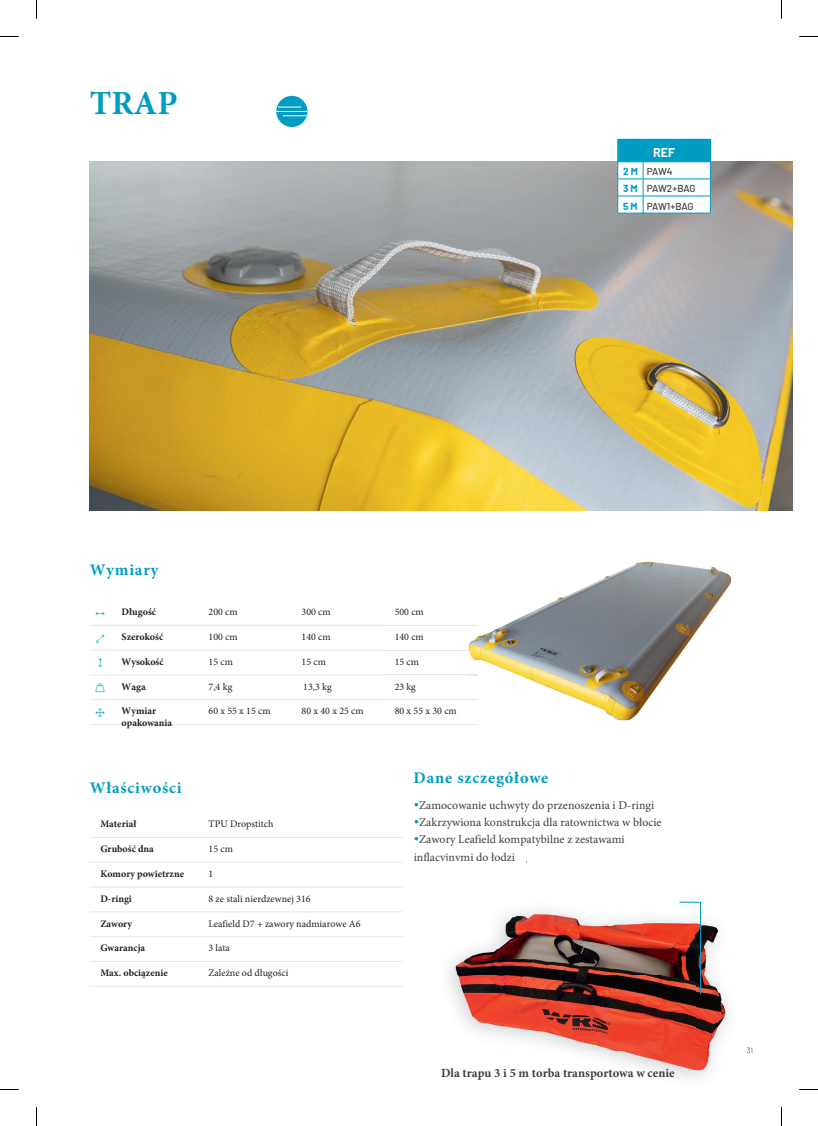
<style>
.page{position:relative;width:818px;height:1126px;background:#fff}
.page>*{position:absolute;margin:0;border:0;box-sizing:border-box;transform-origin:0 0}
.t1{font:700 33.75px "Minion Pro";color:#009cc2}
.t2{font:700 16.25px "Minion Pro";letter-spacing:.05em;color:#009cc2}
.t3{font:700 12.5px "Minion Pro";color:#3e3e3f}
.t4{font:700 12.5px "Barlow";color:#fff}
.t5{font:11.88px "Minion Pro";color:#3e3e3f}
.t6{font:10px "Minion Pro";color:#231f20}
.t7{font:700 10px/12px "Minion Pro";color:#231f20}
.t8{font:500 10px/17.1px "Barlow";letter-spacing:-.03em;color:#3e3e3f}
.t9{font:300 8.75px "Font Awesome 5 Pro";color:#009cc2}
.t10{font:300 7.5px "Barlow";color:#231f20}
.s1{font-weight:700;color:#009cc2}
.s2{color:#009cc2}
</style>
<div class="page">
<svg style="left:90px;top:625px;width:21px;height:1px"></svg>
<hr style="left:111px;top:625px;width:87px;height:1px;background:#e6e7e9">
<hr style="left:198px;top:625px;width:93px;height:1px;background:#e6e7e9">
<hr style="left:291px;top:625px;width:93px;height:1px;background:#e6e7e9">
<hr style="left:384px;top:625px;width:93px;height:1px;background:#e6e7e9">
<hr style="left:111px;top:649px;width:87px;height:1px;background:#e6e7e9">
<hr style="left:198px;top:649px;width:93px;height:1px;background:#e6e7e9">
<hr style="left:291px;top:649px;width:93px;height:1px;background:#e6e7e9">
<hr style="left:384px;top:650px;width:93px;height:1px;background:#e6e7e9">
<svg style="left:90px;top:674px;width:21px;height:1px"></svg>
<hr style="left:111px;top:674px;width:87px;height:1px;background:#e6e7e9">
<hr style="left:198px;top:674px;width:93px;height:1px;background:#e6e7e9">
<hr style="left:291px;top:674px;width:93px;height:1px;background:#e6e7e9">
<hr style="left:384px;top:674px;width:93px;height:1px;background:#e6e7e9">
<svg style="left:90px;top:699px;width:21px;height:1px"></svg>
<hr style="left:111px;top:699px;width:87px;height:1px;background:#e6e7e9">
<hr style="left:198px;top:699px;width:93px;height:1px;background:#e6e7e9">
<hr style="left:291px;top:699px;width:93px;height:1px;background:#e6e7e9">
<hr style="left:384px;top:699px;width:93px;height:1px;background:#e6e7e9">
<svg style="left:90px;top:724px;width:21px;height:1px"></svg>
<hr style="left:111px;top:724px;width:87px;height:1px;background:#e6e7e9">
<hr style="left:198px;top:724px;width:93px;height:1px;background:#e6e7e9">
<hr style="left:291px;top:724px;width:93px;height:1px;background:#e6e7e9">
<hr style="left:384px;top:724px;width:93px;height:1px;background:#e6e7e9">
<hr style="left:90px;top:837px;width:108px;height:1px;background:#e6e7e9">
<hr style="left:198px;top:837px;width:204px;height:1px;background:#e6e7e9">
<hr style="left:90px;top:861px;width:108px;height:1px;background:#e6e7e9">
<hr style="left:198px;top:861px;width:204px;height:1px;background:#e6e7e9">
<hr style="left:90px;top:886px;width:108px;height:1px;background:#e6e7e9">
<hr style="left:198px;top:886px;width:204px;height:1px;background:#e6e7e9">
<hr style="left:90px;top:911px;width:108px;height:1px;background:#e6e7e9">
<hr style="left:198px;top:911px;width:204px;height:1px;background:#e6e7e9">
<hr style="left:90px;top:936px;width:108px;height:1px;background:#e6e7e9">
<hr style="left:198px;top:936px;width:204px;height:1px;background:#e6e7e9">
<hr style="left:90px;top:961px;width:108px;height:1px;background:#e6e7e9">
<hr style="left:198px;top:961px;width:204px;height:1px;background:#e6e7e9">
<hr style="left:90px;top:985px;width:108px;height:1px;background:#e6e7e9">
<hr style="left:198px;top:985px;width:204px;height:1px;background:#e6e7e9">
<img style="left:90px;top:161px;width:701px;height:349px">
<svg style="left:275px;top:95px;width:33px;height:33px"></svg>
<svg style="left:278px;top:107px;width:23px;height:1px"></svg>
<svg style="left:283px;top:115px;width:23px;height:1px"></svg>
<hr style="left:276px;top:111px;width:31px;height:1px;background:#fff">
<div style="left:274px;top:94px;width:35px;height:35px;border:2px solid #fff;border-radius:50%"></div>
<img style="left:468px;top:561px;width:263px;height:159px">
<img style="left:448px;top:901px;width:280px;height:178px">
<svg style="left:679px;top:901px;width:21px;height:93px"></svg>
<svg style="left:617px;top:139px;width:93px;height:75px"></svg>
<hr style="left:642px;top:213px;width:68px;height:1px;background:#009cc2">
<svg style="left:0;top:36px;width:19px;height:1px"></svg>
<svg style="left:799px;top:36px;width:18px;height:1px"></svg>
<svg style="left:0;top:1089px;width:19px;height:1px"></svg>
<svg style="left:799px;top:1089px;width:18px;height:1px"></svg>
<svg style="left:36px;top:0;width:1px;height:19px"></svg>
<svg style="left:36px;top:1107px;width:1px;height:18px"></svg>
<h1 class="t1" style="left:90px;top:80px;width:89px">TRAP</h1>
<p class="t4" style="left:652px;top:143px;width:23px">REF</p>
<p class="t8" style="left:622px;top:162px;width:74px"><span class="s1">2 M</span> PAW4<br><span class="s1">3 M</span> PAW2+BAG<br><span class="s1">5 M</span> PAW1+BAG</p>
<h2 class="t2" style="left:90px;top:558px;width:70px">Wymiary</h2>
<p class="t7" style="left:96px;top:605px;width:62px"><span class="s2">★</span> Długość</p>
<p class="t6" style="left:208px;top:605px;width:31px">200 cm</p>
<p class="t6" style="left:301px;top:605px;width:31px">300 cm</p>
<p class="t6" style="left:394px;top:605px;width:31px">500 cm</p>
<p class="t7" style="left:122px;top:630px;width:43px">Szerokość</p>
<p class="t6" style="left:208px;top:630px;width:31px">100 cm</p>
<p class="t6" style="left:301px;top:630px;width:31px">140 cm</p>
<p class="t6" style="left:394px;top:630px;width:31px">140 cm</p>
<p class="t9" style="left:99px;top:658px;width:5px">□▲❖</p>
<p class="t7" style="left:122px;top:655px;width:43px">Wysokość</p>
<p class="t6" style="left:208px;top:654px;width:26px">15 cm</p>
<p class="t6" style="left:301px;top:654px;width:26px">15 cm</p>
<p class="t6" style="left:394px;top:654px;width:26px">15 cm</p>
<p class="t7" style="left:122px;top:680px;width:26px">Waga</p>
<p class="t6" style="left:208px;top:679px;width:25px">7,4 kg</p>
<p class="t6" style="left:303px;top:679px;width:30px">13,3 kg</p>
<p class="t6" style="left:394px;top:679px;width:23px">23 kg</p>
<p class="t7" style="left:122px;top:705px;width:52px">Wymiar opakowania</p>
<p class="t6" style="left:208px;top:704px;width:64px">60 x 55 x 15 cm</p>
<p class="t6" style="left:301px;top:704px;width:64px">80 x 40 x 25 cm</p>
<p class="t6" style="left:394px;top:704px;width:64px">80 x 55 x 30 cm</p>
<h2 class="t2" style="left:90px;top:776px;width:93px">Właściwości</h2>
<p class="t7" style="left:100px;top:817px;width:37px">Materiał</p>
<p class="t6" style="left:208px;top:817px;width:66px">TPU Dropstitch</p>
<p class="t7" style="left:100px;top:842px;width:55px">Grubość dna</p>
<p class="t6" style="left:208px;top:842px;width:26px">15 cm</p>
<p class="t7" style="left:100px;top:867px;width:85px">Komory powietrzne</p>
<p class="t6" style="left:208px;top:866px;width:6px">1</p>
<p class="t7" style="left:100px;top:892px;width:33px">D-ringi</p>
<p class="t6" style="left:208px;top:891px;width:104px">8 ze stali nierdzewnej 316</p>
<p class="t7" style="left:100px;top:917px;width:33px">Zawory</p>
<p class="t6" style="left:208px;top:916px;width:153px">Leafield D7 + zawory nadmiarowe A6</p>
<p class="t7" style="left:100px;top:941px;width:46px">Gwarancja</p>
<p class="t6" style="left:208px;top:941px;width:23px">3 lata</p>
<p class="t7" style="left:100px;top:966px;width:69px">Max. obciązenie</p>
<p class="t6" style="left:208px;top:966px;width:81px">Zależne od długości</p>
<h2 class="t2" style="left:413px;top:766px;width:136px">Dane szczegółowe</h2>
<p class="t5" style="left:419px;top:796px;width:236px">Zamocowanie uchwyty do przenoszenia i D-ringi</p>
<p class="t5" style="left:419px;top:814px;width:244px">Zakrzywiona konstrukcja dla ratownictwa w błocie</p>
<p class="t5" style="left:419px;top:831px;width:207px">Zawory Leafield kompatybilne z zestawami</p>
<p class="t5" style="left:413px;top:849px;width:103px">inflacyjnymi do łodzi</p>
<p class="t3" style="left:441px;top:1064px;width:235px">Dla trapu 3 i 5 m torba transportowa w cenie</p>
<p class="t10" style="left:746px;top:1045px;width:8px">31</p>
</div>
